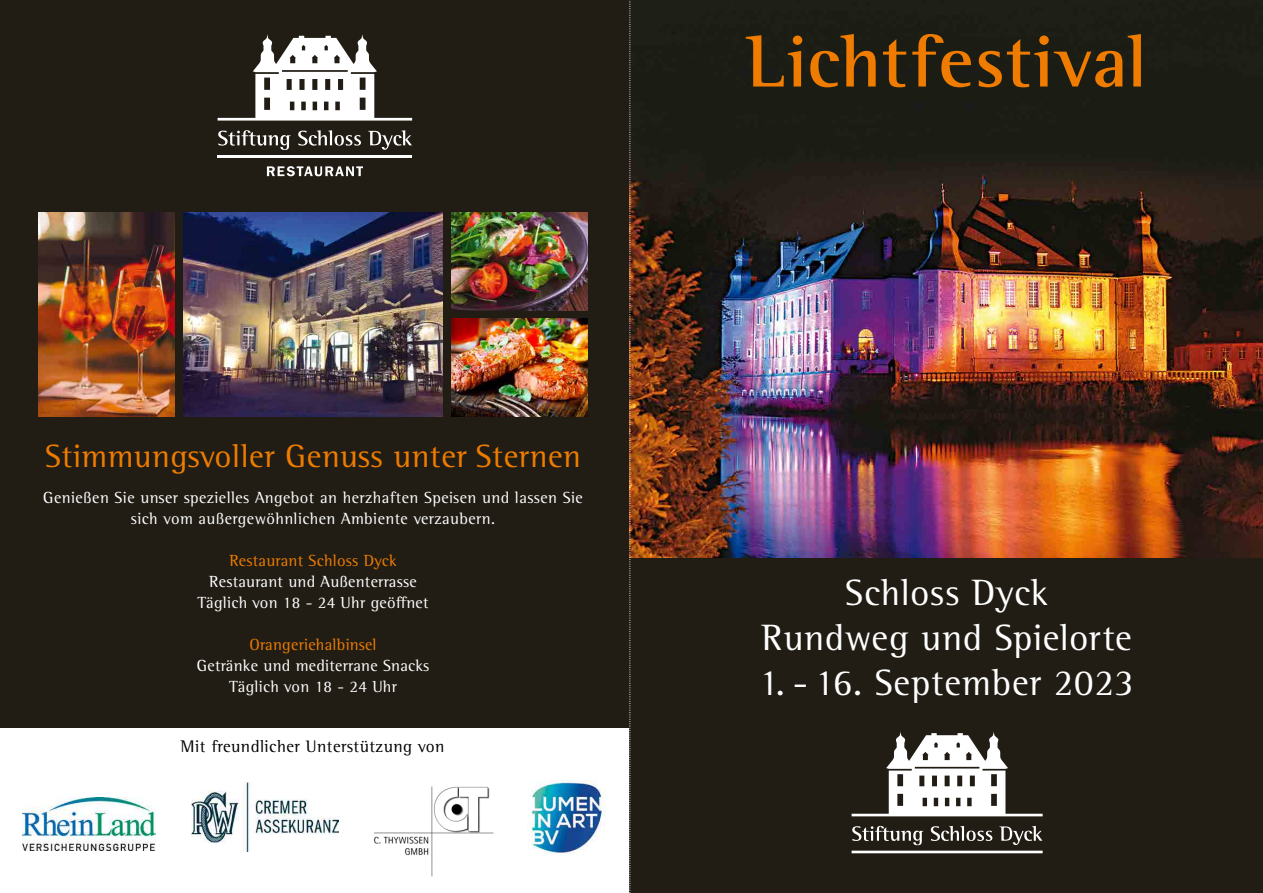
<style>
.page{position:relative;width:1263px;height:893px;background:#fff}
.page>*{position:absolute;margin:0;border:0;box-sizing:border-box;transform-origin:0 0}
.t1{font:700 75px "Rotis Semi Serif Pro";letter-spacing:.01em;color:#ef7c00}
.t2{font:37.5px/45px "Rotis Semi Serif Pro";letter-spacing:.02em;color:#fff;text-align:center}
.t3{font:33px "Rotis Semi Serif Pro";letter-spacing:.015em;color:#ef7c00}
.t4{font:17.25px "Rotis Semi Serif Pro";letter-spacing:.025em;color:#000}
.t5{font:16.5px/21px "Rotis Semi Serif Pro";letter-spacing:.025em;color:#fff;text-align:center}
.t6{font:16.5px "Rotis Semi Serif Pro";letter-spacing:.015em;color:#ef7c00}
</style>
<div class="page">
<div style="left:0;top:0;width:630px;height:727px;background:#211d15"></div>
<svg style="left:218px;top:34px;width:194px;height:87px"></svg>
<hr style="left:217px;top:155px;width:195px;height:3px;background:#fff">
<svg style="left:218px;top:130px;width:194px;height:20px"></svg>
<svg style="left:267px;top:166px;width:96px;height:10px"></svg>
<img style="left:191px;top:782px;width:148px;height:70px">
<img style="left:373px;top:786px;width:121px;height:91px">
<img style="left:22px;top:797px;width:134px;height:53px">
<img style="left:39px;top:213px;width:136px;height:204px">
<img style="left:183px;top:213px;width:260px;height:204px">
<img style="left:451px;top:213px;width:136px;height:97px">
<img style="left:451px;top:319px;width:136px;height:98px">
<img style="left:527px;top:780px;width:78px;height:75px">
<div style="left:630px;top:0;width:633px;height:893px;background:#211d15"></div>
<img style="left:631px;top:24px;width:632px;height:533px">
<svg style="left:852px;top:731px;width:191px;height:122px"></svg>
<img style="left:629px;top:0;width:2px;height:893px">
<h3 class="t3" style="left:45px;top:436px;width:537px">Stimmungsvoller Genuss unter Sternen</h3>
<p class="t5" style="left:43px;top:487px;width:541px">Genießen Sie unser spezielles Angebot an herzhaften Speisen und lassen Sie sich vom außergewöhnlichen Ambiente verzaubern.</p>
<p class="t6" style="left:229px;top:550px;width:169px">Restaurant Schloss Dyck</p>
<p class="t5" style="left:197px;top:571px;width:233px">Restaurant und Außenterrasse<br>Täglich von 18 - 24 Uhr geöffnet</p>
<p class="t6" style="left:249px;top:634px;width:129px">Orangeriehalbinsel</p>
<p class="t5" style="left:197px;top:655px;width:234px">Getränke und mediterrane Snacks<br>Täglich von 18 - 24 Uhr</p>
<p class="t4" style="left:181px;top:736px;width:265px">Mit freundlicher Unterstützung von</p>
<h1 class="t1" style="left:746px;top:16px;width:402px">Lichtfestival</h1>
<h2 class="t2" style="left:761px;top:569px;width:372px">Schloss Dyck<br>Rundweg und Spielorte</h2>
<h2 class="t2" style="left:759px;top:659px;width:376px">1. - 16. September 2023</h2>
</div>
